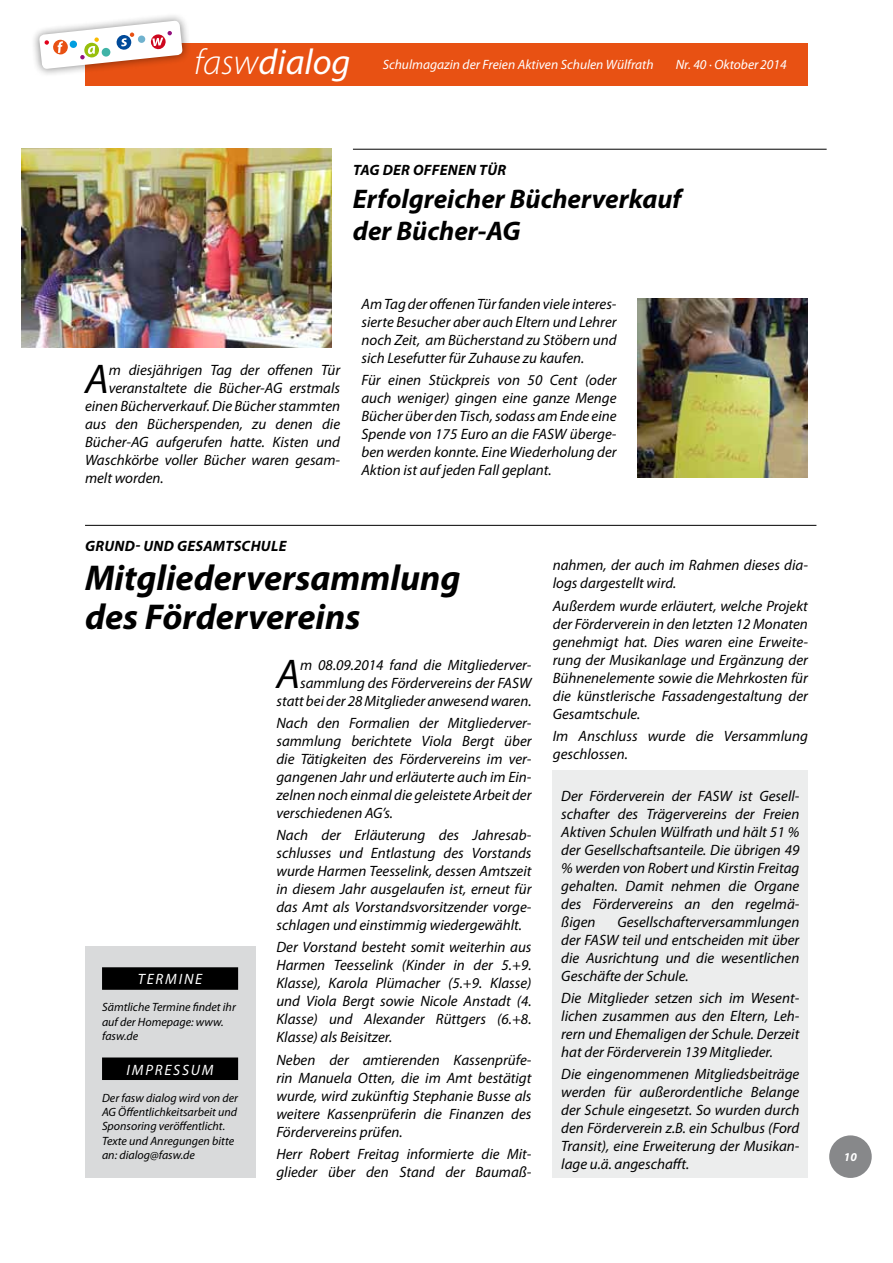
<style>
.page{position:relative;width:893px;height:1263px;background:#fff}
.page>*{position:absolute;margin:0;border:0;box-sizing:border-box;transform-origin:0 0}
.t1{font:italic 41.7px "Myriad Pro";color:#000}
.t2{font:italic 700 36px/39px "Myriad Pro";color:#000}
.t3{font:italic 36px "Myriad Pro";color:#fff}
.t4{font:italic 700 27px/32.4px "Myriad Pro";color:#000}
.t5{font:italic 15px/18px "Myriad Pro";color:#000;text-align:justify}
.t6{font:italic 700 15px "Myriad Pro";letter-spacing:.115em;color:#000}
.t7{font:italic 15px "Myriad Pro";color:#fff}
.t8{font:italic 13.5px "Myriad Pro";color:#fff}
.t9{font:italic 12px/14.4px "Myriad Pro";color:#000}
.t10{font:italic 700 12px "Myriad Pro";color:#fff}
.s1{font-weight:300}
</style>
<div class="page">
<div style="left:85px;top:43px;width:723px;height:42px;background:#e85113"></div>
<div style="left:829px;top:1135px;width:43px;height:43px;background:#87888a;border-radius:50%"></div>
<div style="left:30px;top:11px;width:161px;height:66px;background:#000;opacity:.5"></div>
<svg style="left:39px;top:20px;width:144px;height:49px"></svg>
<div style="left:85px;top:947px;width:170px;height:231px;background:#d9dadb"></div>
<div style="left:102px;top:967px;width:136px;height:23px;background:#000"></div>
<div style="left:102px;top:1057px;width:136px;height:23px;background:#000"></div>
<img style="left:21px;top:149px;width:311px;height:198px">
<img style="left:638px;top:299px;width:170px;height:178px">
<hr style="left:353px;top:149px;width:474px;height:1px;background:#000">
<div style="left:553px;top:770px;width:255px;height:408px;background:#eceded"></div>
<hr style="left:85px;top:525px;width:731px;height:1px;background:#000">
<h2 class="t3" style="left:194px;top:39px;width:158px"><span class="s1">fasw</span>dialog</h2>
<p class="t8" style="left:383px;top:56px;width:272px">Schulmagazin der Freien Aktiven Schulen Wülfrath</p>
<p class="t8" style="left:676px;top:56px;width:112px">Nr. 40 · Oktober 2014</p>
<p class="t6" style="left:353px;top:160px;width:40px">Tag der</p>
<p class="t6" style="left:413px;top:160px;width:10px">offenen</p>
<p class="t6" style="left:479px;top:160px;width:25px">Tür</p>
<h3 class="t4" style="left:353px;top:181px;width:330px">Erfolgreicher Bücherverkauf der Bücher-AG</h3>
<h1 class="t1" style="left:85px;top:354px;width:25px">A</h1>
<p class="t5" style="left:109px;top:361px;width:233px">m diesjährigen Tag der offenen Tür</p>
<p class="t5" style="left:109px;top:379px;width:233px">veranstaltete die Bücher-AG erstmals</p>
<p class="t5" style="left:85px;top:397px;width:257px">einen Bücherverkauf. Die Bücher stammten</p>
<p class="t5" style="left:85px;top:415px;width:257px">aus den Bücherspenden, zu denen die</p>
<p class="t5" style="left:85px;top:433px;width:257px">Bücher-AG aufgerufen hatte. Kisten und</p>
<p class="t5" style="left:85px;top:451px;width:257px">Waschkörbe voller Bücher waren gesam-</p>
<p class="t5" style="left:85px;top:469px;width:80px">melt worden.</p>
<p class="t5" style="left:361px;top:295px;width:257px">Am Tag der offenen Tür fanden viele interes&shy;sierte Besucher aber auch Eltern und Lehrer noch Zeit, am Bücherstand zu Stöbern und sich Lesefutter für Zuhause zu kaufen.</p>
<p class="t5" style="left:361px;top:371px;width:257px">Für einen Stückpreis von 50 Cent (oder auch weniger) gingen eine ganze Menge Bücher über den Tisch, sodass am Ende eine Spende von 175 Euro an die FASW überge&shy;ben werden konnte. Eine Wiederholung der Aktion ist auf jeden Fall geplant.</p>
<p class="t6" style="left:85px;top:536px;width:113px">Grund- und Gesamtsch</p>
<p class="t6" style="left:261px;top:536px;width:19px">ule</p>
<h2 class="t2" style="left:85px;top:557px;width:377px">Mitgliederversammlung des Fördervereins</h2>
<p class="t7" style="left:138px;top:970px;width:11px">termine</p>
<p class="t9" style="left:102px;top:1000px;width:135px">Sämtliche Termine findet ihr auf der Homepage: www. fasw.de</p>
<p class="t7" style="left:127px;top:1060px;width:17px">Impressum</p>
<p class="t9" style="left:102px;top:1090px;width:138px">Der fasw dialog wird von der<br>AG Öffentlichkeitsarbeit und<br>Sponsoring veröffentlicht.<br>Texte und Anregungen bitte an: dialog@fasw.de</p>
<p class="t5" style="left:276px;top:655px;width:257px;text-align:right">m 08.09.2014 fand die Mitgliederver&shy;sammlung des Fördervereins der FASW statt bei der 28 Mitglieder anwesend waren.</p>
<p class="t5" style="left:276px;top:714px;width:257px">Nach den Formalien der Mitgliederver&shy;sammlung berichtete Viola Bergt über die Tätigkeiten des Fördervereins im ver&shy;gangenen Jahr und erläuterte auch im Ein&shy;zelnen noch einmal die geleistete Arbeit der verschiedenen AG’s.</p>
<p class="t5" style="left:276px;top:826px;width:257px">Nach der Erläuterung des Jahresab&shy;schlusses und Entlastung des Vorstands wurde Harmen Teesselink, dessen Amtszeit in diesem Jahr ausgelaufen ist, erneut für das Amt als Vorstandsvorsitzender vorge&shy;schlagen und einstimmig wiedergewählt.</p>
<p class="t5" style="left:276px;top:938px;width:257px">Der Vorstand besteht somit weiterhin aus Harmen Teesselink (Kinder in der 5.+9.<br>Klasse), Karola Plümacher (5.+9. Klasse) und Viola Bergt sowie Nicole Anstadt (4.<br>Klasse) und Alexander Rüttgers (6.+8.<br>Klasse) als Beisitzer.</p>
<p class="t5" style="left:276px;top:1050px;width:257px">Neben der amtierenden Kassenprüfe&shy;rin Manuela Otten, die im Amt bestätigt wurde, wird zukünftig Stephanie Busse als weitere Kassenprüferin die Finanzen des Fördervereins prüfen.</p>
<p class="t5" style="left:276px;top:1145px;width:257px">Herr Robert Freitag informierte die Mit&shy;glieder über den Stand der Baumaß-</p>
<h1 class="t1" style="left:276px;top:648px;width:25px">A</h1>
<p class="t5" style="left:553px;top:556px;width:257px">nahmen, der auch im Rahmen dieses dia&shy;logs dargestellt wird.</p>
<p class="t5" style="left:553px;top:596px;width:257px">Außerdem wurde erläutert, welche Projekt der Förderverein in den letzten 12 Monaten genehmigt hat. Dies waren eine Erweite&shy;rung der Musikanlage und Ergänzung der Bühnenelemente sowie die Mehrkosten für die künstlerische Fassadengestaltung der Gesamtschule.</p>
<p class="t5" style="left:553px;top:727px;width:257px">Im Anschluss wurde die Versammlung geschlossen.</p>
<p class="t5" style="left:561px;top:787px;width:240px">Der Förderverein der FASW ist Gesell&shy;schafter des Trägervereins der Freien Aktiven Schulen Wülfrath und hält 51 % der Gesellschaftsanteile. Die übrigen 49 % werden von Robert und Kirstin Freitag gehalten. Damit nehmen die Organe des Fördervereins an den regelmä&shy;ßigen</p>
<p class="t5" style="left:561px;top:913px;width:240px;text-indent:56px">Gesellschafterversammlungen der FASW teil und entscheiden mit über die Ausrichtung und die wesentlichen Geschäfte der Schule.</p>
<p class="t5" style="left:561px;top:989px;width:240px">Die Mitglieder setzen sich im Wesent&shy;lichen zusammen aus den Eltern, Leh&shy;rern und Ehemaligen der Schule. Derzeit hat der Förderverein 139 Mitglieder.</p>
<p class="t5" style="left:561px;top:1065px;width:240px">Die eingenommenen Mitgliedsbeiträge werden für außerordentliche Belange der Schule eingesetzt. So wurden durch den Förderverein z.B. ein Schulbus (Ford Transit), eine Erweiterung der Musikan&shy;lage u.ä. angeschafft.</p>
<p class="t10" style="left:844px;top:1149px;width:14px">10</p>
</div>
